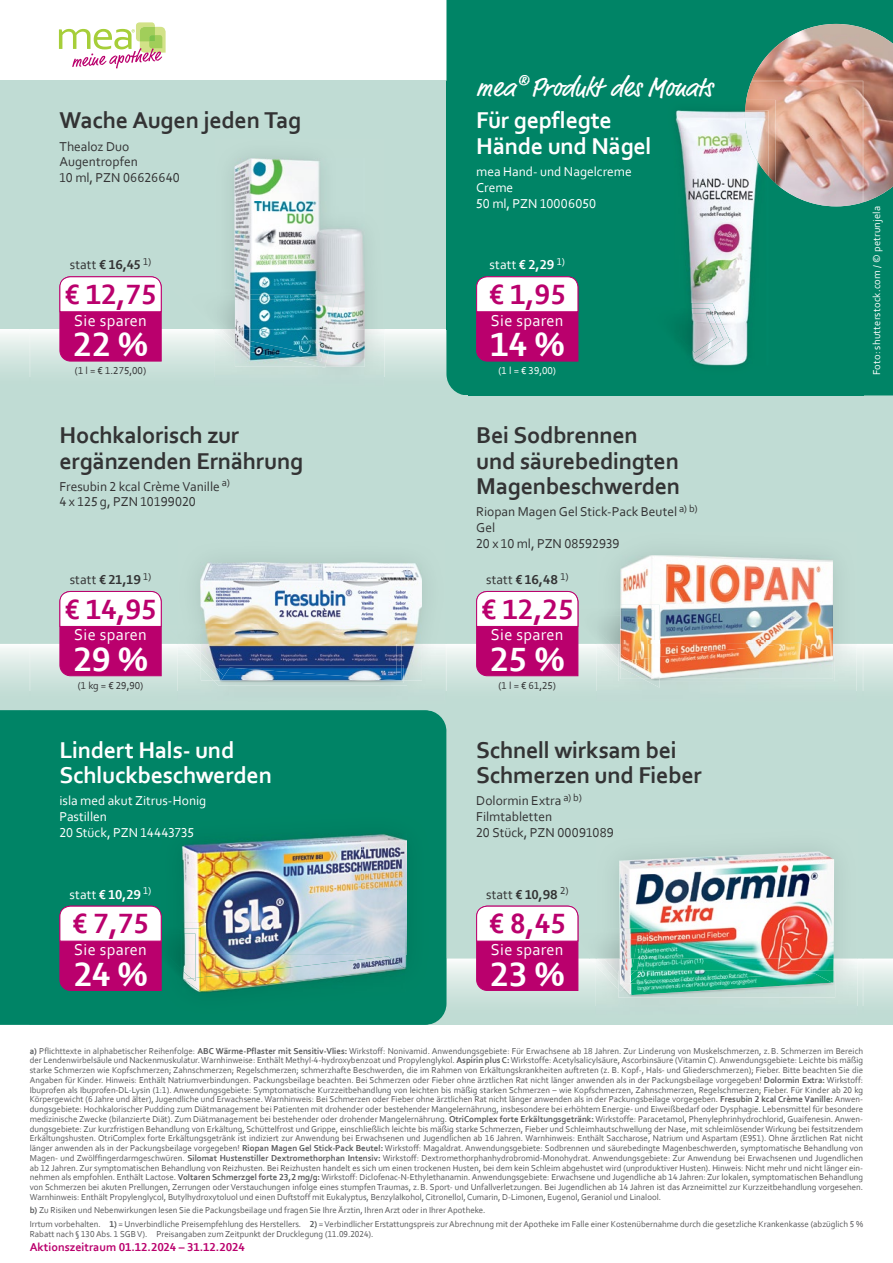
<style>
.page{position:relative;width:893px;height:1263px;background:#fff}
.page>*{position:absolute;margin:0;border:0;box-sizing:border-box;transform-origin:0 0}
.t1{font:700 35.25px "Corbel";color:#fff}
.t2{font:700 29.25px "Corbel";color:#ba006d}
.t3{font:27px "Market Pro";letter-spacing:-.015em;color:#fff}
.t4{font:700 24px/25.5px "Corbel";letter-spacing:-.01em;color:#333334}
.t5{font:700 24px/25.5px "Corbel";letter-spacing:-.01em;color:#fff}
.t6{font:16.5px "Corbel";letter-spacing:.02em;color:#fff}
.t7{font:13.5px/15.8px "Corbel";color:#333334}
.t8{font:13.5px/15.8px "Corbel";color:#fff}
.t9{font:700 13.5px "Corbel";letter-spacing:-.005em;color:#333334}
.t10{font:700 13.5px "Corbel";color:#fff}
.t11{font:700 12px "Corbel";color:#ba006d}
.t12{font:10.5px "Corbel";letter-spacing:.02em;color:#fff}
.t13{font:10.5px "Corbel";color:#333334}
.t14{font:9px/9.8px "Corbel";color:#58595b;text-align:justify}
.s1{font-weight:400}
.s2{font-weight:700}
</style>
<div class="page">
<div style="left:0;top:81px;width:893px;height:248px;background:#c0dcd4"></div>
<div style="left:0;top:395px;width:893px;height:249px;background:#c0dcd4"></div>
<svg style="left:0;top:648px;width:30px;height:52px;background:#d5e7e1"></svg>
<div style="left:0;top:710px;width:30px;height:315px;background:#008466"></div>
<div style="left:446px;top:0;width:447px;height:395px;background:#008466"></div>
<svg style="left:59px;top:22px;width:107px;height:46px"></svg>
<svg style="left:745px;top:24px;width:148px;height:182px;background:#9f8d7e"></svg>
<img style="left:761px;top:24px;width:75px;height:40px">
<svg style="left:232px;top:157px;width:133px;height:119px"></svg>
<svg style="left:0;top:276px;width:446px;height:119px"></svg>
<svg style="left:446px;top:81px;width:417px;height:314px;background:#2f927a"></svg>
<hr style="left:533px;top:81px;width:182px;height:1px;background:#008466">
<img style="left:789px;top:81px;width:74px;height:40px">
<img style="left:751px;top:81px;width:38px;height:1px">
<img style="left:863px;top:121px;width:1px;height:81px">
<svg style="left:476px;top:276px;width:103px;height:86px;background:#d063a4"></svg>
<svg style="left:70px;top:561px;width:353px;height:30px"></svg>
<svg style="left:468px;top:395px;width:395px;height:196px"></svg>
<img style="left:30px;top:591px;width:863px;height:434px">
<h3 class="t4" style="left:60px;top:107px;width:243px">Wache Augen jeden Tag</h3>
<h3 class="t7" style="left:60px;top:138px;width:122px">Thealoz Duo<br>Augentropfen<br>10 ml, PZN 06626640</h3>
<h3 class="t9" style="left:70px;top:257px;width:83px"><span class="s1">statt</span> € 16,45 <sup>1)</sup></h3>
<h2 class="t2" style="left:64px;top:276px;width:94px">€ 12,75</h2>
<h3 class="t6" style="left:74px;top:310px;width:74px">Sie sparen</h3>
<h1 class="t1" style="left:73px;top:323px;width:76px">22 %</h1>
<p class="t13" style="left:75px;top:364px;width:73px">(1 l = € 1.275,00)</p>
<h3 class="t4" style="left:60px;top:422px;width:245px">Hochkalorisch zur ergänzenden Ernährung</h3>
<h3 class="t7" style="left:60px;top:478px;width:172px">Fresubin 2 kcal Crème Vanille <sup>a)<br></sup>4 x 125 g, PZN 10199020</h3>
<h3 class="t9" style="left:70px;top:571px;width:83px"><span class="s1">statt</span> € 21,19 <sup>1)</sup></h3>
<h2 class="t2" style="left:64px;top:591px;width:94px">€ 14,95</h2>
<h3 class="t6" style="left:74px;top:625px;width:74px">Sie sparen</h3>
<h1 class="t1" style="left:73px;top:637px;width:76px">29 %</h1>
<p class="t13" style="left:78px;top:679px;width:67px">(1 kg = € 29,90)</p>
<h3 class="t5" style="left:60px;top:736px;width:214px">Lindert Hals- und<br>Schluckbeschwerden</h3>
<h3 class="t8" style="left:60px;top:793px;width:148px">isla med akut Zitrus-Honig<br>Pastillen<br>20 Stück, PZN 14443735</h3>
<h3 class="t10" style="left:70px;top:886px;width:83px"><span class="s1">statt</span> € 10,29 <sup>1)</sup></h3>
<h2 class="t2" style="left:72px;top:905px;width:78px">€ 7,75</h2>
<h3 class="t6" style="left:74px;top:939px;width:74px">Sie sparen</h3>
<h1 class="t1" style="left:74px;top:952px;width:75px">24 %</h1>
<h3 class="t3" style="left:476px;top:69px;width:238px">mea<sup>®</sup>Produkt des Monats</h3>
<h3 class="t5" style="left:476px;top:107px;width:177px">Für gepflegte<br>Hände und Nägel</h3>
<h3 class="t8" style="left:476px;top:163px;width:157px">mea Hand- und Nagelcreme<br>Creme<br>50 ml, PZN 10006050</h3>
<h3 class="t8" style="left:490px;top:257px;width:77px">statt <span class="s2">€ 2,29</span> <sup>1)</sup></h3>
<h2 class="t2" style="left:489px;top:276px;width:78px">€ 1,95</h2>
<h3 class="t6" style="left:491px;top:310px;width:74px">Sie sparen</h3>
<h1 class="t1" style="left:490px;top:323px;width:76px">14 %</h1>
<p class="t12" style="left:498px;top:364px;width:59px">(1 l = € 39,00)</p>
<h3 class="t4" style="left:476px;top:422px;width:205px">Bei Sodbrennen und säurebedingten<br>Magenbeschwerden</h3>
<h3 class="t7" style="left:476px;top:503px;width:223px">Riopan Magen Gel Stick-Pack Beutel <sup>a)</sup> <sup>b)<br></sup>Gel<br>20 x 10 ml, PZN 08592939</h3>
<h3 class="t9" style="left:486px;top:571px;width:84px"><span class="s1">statt</span> € 16,48 <sup>1)</sup></h3>
<h2 class="t2" style="left:481px;top:591px;width:94px">€ 12,25</h2>
<h3 class="t6" style="left:491px;top:625px;width:74px">Sie sparen</h3>
<h1 class="t1" style="left:490px;top:637px;width:76px">25 %</h1>
<p class="t13" style="left:498px;top:679px;width:59px">(1 l = € 61,25)</p>
<h3 class="t4" style="left:476px;top:736px;width:227px">Schnell wirksam bei<br>Schmerzen und Fieber</h3>
<h3 class="t7" style="left:476px;top:793px;width:139px">Dolormin Extra <sup>a)</sup> <sup>b)<br></sup>Filmtabletten<br>20 Stück, PZN 00091089</h3>
<h3 class="t9" style="left:486px;top:886px;width:84px"><span class="s1">statt</span> € 10,98 <sup>2)</sup></h3>
<h2 class="t2" style="left:489px;top:905px;width:78px">€ 8,45</h2>
<h3 class="t6" style="left:491px;top:939px;width:74px">Sie sparen</h3>
<h1 class="t1" style="left:490px;top:952px;width:76px">23 %</h1>
<p class="t12" style="left:870px;top:375px;width:171px;rotate:-90deg">Foto: shutterstock.com / © petrunjela</p>
<p class="t14" style="left:30px;top:1045px;width:835px"><span class="s2">a)</span> Pflichttexte in alphabetischer Reihenfolge: <span class="s2">ABC Wärme-Pflaster mit Sensitiv-Vlies:</span> Wirkstoff: Nonivamid. Anwendungsgebiete: Für Erwachsene ab 18 Jahren. Zur Linderung von Muskelschmerzen, z. B. Schmerzen im Bereich der Lendenwirbelsäule und Nackenmuskulatur. Warnhinweise: Enthält Methyl-4-hydroxybenzoat und Propylenglykol. <span class="s2">Aspirin plus C:</span> Wirkstoffe: Acetylsalicylsäure, Ascorbinsäure (Vitamin C). Anwendungsgebiete: Leichte bis mäßig starke Schmerzen wie Kopfschmerzen; Zahnschmerzen; Regelschmerzen; schmerzhafte Beschwerden, die im Rahmen von Erkältungskrankheiten auftreten (z. B. Kopf-, Hals- und Gliederschmerzen); Fieber. Bitte beachten Sie die Angaben für Kinder. Hinweis: Enthält Natriumverbindungen. Packungsbeilage beachten. Bei Schmerzen oder Fieber ohne ärztlichen Rat nicht länger anwenden als in der Packungsbeilage vorgegeben! <span class="s2">Dolormin Extra:</span> Wirkstoff:<br>Ibuprofen als Ibuprofen-DL-Lysin (1:1). Anwendungsgebiete: Symptomatische Kurzzeitbehandlung von leichten bis mäßig starken Schmerzen – wie Kopfschmerzen, Zahnschmerzen, Regelschmerzen; Fieber. Für Kinder ab 20 kg Körpergewicht (6 Jahre und älter), Jugendliche und Erwachsene. Warnhinweis: Bei Schmerzen oder Fieber ohne ärztlichen Rat nicht länger anwenden als in der Packungsbeilage vorgegeben. <span class="s2">Fresubin 2 kcal Crème Vanille:</span> Anwen&shy;dungsgebiete: Hochkalorischer Pudding zum Diätmanagement bei Patienten mit drohender oder bestehender Mangelernährung, insbesondere bei erhöhtem Energie- und Eiweißbedarf oder Dysphagie. Lebensmittel für besondere medizinische Zwecke (bilanzierte Diät). Zum Diätmanagement bei bestehender oder drohender Mangelernährung. <span class="s2">OtriComplex forte Erkältungsgetränk:</span> Wirkstoffe: Paracetamol, Phenylephrinhydrochlorid, Guaifenesin. Anwen&shy;dungsgebiete: Zur kurzfristigen Behandlung von Erkältung, Schüttelfrost und Grippe, einschließlich leichte bis mäßig starke Schmerzen, Fieber und Schleimhautschwellung der Nase, mit schleimlösender Wirkung bei festsitzendem Erkältungshusten. OtriComplex forte Erkältungsgetränk ist indiziert zur Anwendung bei Erwachsenen und Jugendlichen ab 16 Jahren. Warnhinweis: Enthält Saccharose, Natrium und Aspartam (E951). Ohne ärztlichen Rat nicht länger anwenden als in der Packungsbeilage vorgegeben! <span class="s2">Riopan Magen Gel Stick-Pack Beutel:</span> Wirkstoff: Magaldrat. Anwendungsgebiete: Sodbrennen und säurebedingte Magenbeschwerden, symptomatische Behandlung von Magen- und Zwölffingerdarmgeschwüren. <span class="s2">Silomat Hustenstiller Dextromethorphan Intensiv:</span> Wirkstoff: Dextromethorphanhydrobromid-Monohydrat. Anwendungsgebiete: Zur Anwendung bei Erwachsenen und Jugendlichen ab 12 Jahren. Zur symptomatischen Behandlung von Reizhusten. Bei Reizhusten handelt es sich um einen trockenen Husten, bei dem kein Schleim abgehustet wird (unproduktiver Husten). Hinweis: Nicht mehr und nicht länger ein&shy;nehmen als empfohlen. Enthält Lactose. <span class="s2">Voltaren Schmerzgel forte 23,2 mg/g:</span> Wirkstoff: Diclofenac-N-Ethylethanamin. Anwendungsgebiete: Erwachsene und Jugendliche ab 14 Jahren: Zur lokalen, symptomatischen Behandlung von Schmerzen bei akuten Prellungen, Zerrungen oder Verstauchungen infolge eines stumpfen Traumas, z. B. Sport- und Unfallverletzungen. Bei Jugendlichen ab 14 Jahren ist das Arzneimittel zur Kurzzeitbehandlung vorgesehen.<br>Warnhinweis: Enthält Propylenglycol, Butylhydroxytoluol und einen Duftstoff mit Eukalyptus, Benzylalkohol, Citronellol, Cumarin, D-Limonen, Eugenol, Geraniol und Linalool.</p>
<p class="t14" style="left:30px;top:1203px;width:835px;line-height:13.4px"><span class="s2">b)</span> Zu Risiken und Nebenwirkungen lesen Sie die Packungsbeilage und fragen Sie Ihre Ärztin, Ihren Arzt oder in Ihrer Apotheke.<br>Irrtum vorbehalten. <span class="s2">1)</span> = Unverbindliche Preisempfehlung des Herstellers. <span class="s2">2)</span> = Verbindlicher Erstattungspreis zur Abrechnung mit der Apotheke im Falle einer Kostenübernahme durch die gesetzliche Krankenkasse (abzüglich 5 %</p>
<p class="t14" style="left:30px;top:1228px;width:345px">Rabatt nach § 130 Abs. 1 SGB V). Preisangaben zum Zeitpunkt der Drucklegung (11.09.2024).</p>
<h3 class="t11" style="left:30px;top:1239px;width:216px">Aktionszeitraum 01.12.2024 – 31.12.2024</h3>
</div>
